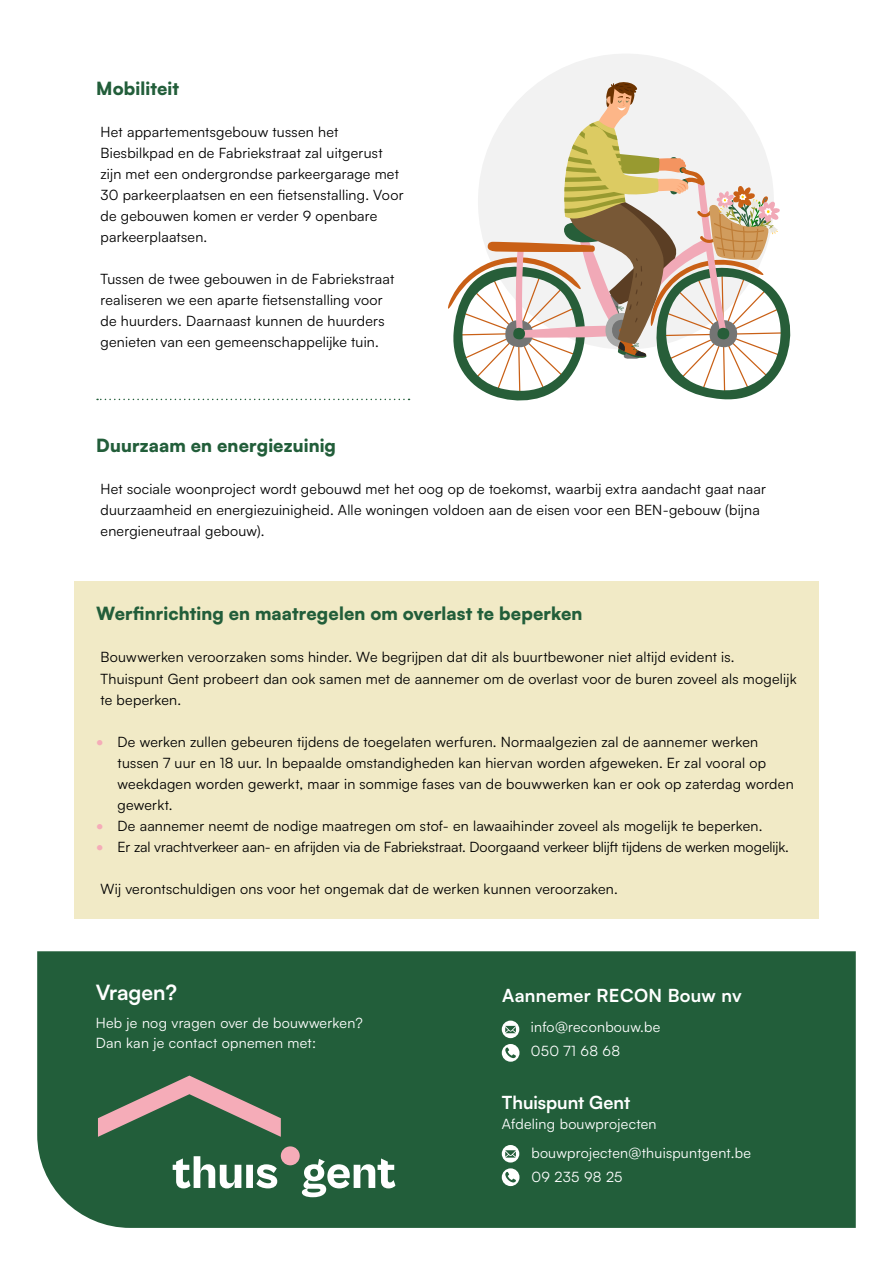
<style>
.page{position:relative;width:893px;height:1263px;background:#fff}
.page>*{position:absolute;margin:0;border:0;box-sizing:border-box;transform-origin:0 0}
.t1{font:700 21px "Satoshi";color:#fff}
.t2{font:900 18px "Satoshi";letter-spacing:.005em;color:#225e3a}
.t3{font:700 18px "Satoshi";letter-spacing:.01em;color:#fff}
.t4{font:14.25px/21px "Satoshi";letter-spacing:.015em;color:#000}
.t5{font:14.25px/24px "Satoshi";letter-spacing:.02em;color:#fff}
.t6{font:14.25px "Satoshi";letter-spacing:-.005em;color:#000}
.s1{font-weight:900;font-size:15.75px;color:#f5acb8}
</style>
<div class="page">
<div style="left:478px;top:54px;width:296px;height:296px;background:#f2f2f2;border-radius:50%"></div>
<div style="left:75px;top:581px;width:744px;height:337px;background:#f1eac6"></div>
<div style="left:37px;top:951px;width:819px;height:277px;background:#225e3a"></div>
<div style="left:281px;top:1146px;width:19px;height:19px;background:#f5acb8;border-radius:50%"></div>
<svg style="left:98px;top:1033px;width:183px;height:189px;background:#406c4e"></svg>
<svg style="left:302px;top:1158px;width:93px;height:39px"></svg>
<svg style="left:502px;top:1145px;width:17px;height:17px"></svg>
<svg style="left:502px;top:1168px;width:17px;height:18px"></svg>
<svg style="left:502px;top:1020px;width:17px;height:18px"></svg>
<svg style="left:502px;top:1044px;width:17px;height:18px"></svg>
<svg style="left:448px;top:82px;width:343px;height:319px"></svg>
<svg style="left:97px;top:399px;width:313px;height:1px"></svg>
<p class="t2" style="left:96px;top:75px;width:84px">Mobiliteit</p>
<p class="t4" style="left:101px;top:121px;width:304px">Het appartementsgebouw tussen het Biesbilkpad en de Fabriekstraat zal uitgerust zijn met een ondergrondse parkeergarage met 30 parkeerplaatsen en een fietsenstalling. Voor de gebouwen komen er verder 9 openbare parkeerplaatsen.</p>
<p class="t4" style="left:101px;top:268px;width:295px">Tussen de twee gebouwen in de Fabriekstraat realiseren we een aparte fietsenstalling voor de huurders. Daarnaast kunnen de huurders genieten van een gemeenschappelijke tuin.</p>
<p class="t2" style="left:96px;top:432px;width:241px">Duurzaam en energiezuinig</p>
<p class="t4" style="left:101px;top:478px;width:667px">Het sociale woonproject wordt gebouwd met het oog op de toekomst, waarbij extra aandacht gaat naar duurzaamheid en energiezuinigheid. Alle woningen voldoen aan de eisen voor een BEN-gebouw (bijna energieneutraal gebouw).</p>
<p class="t2" style="left:96px;top:600px;width:488px">Werfinrichting en maatregelen om overlast te beperken</p>
<p class="t4" style="left:101px;top:646px;width:697px">Bouwwerken veroorzaken soms hinder. We begrijpen dat dit als buurtbewoner niet altijd evident is.<br>Thuispunt Gent probeert dan ook samen met de aannemer om de overlast voor de buren zoveel als mogelijk te beperken.</p>
<p class="t4" style="left:118px;top:730px;width:678px;text-indent:-21px"><span class="s1">•</span> De werken zullen gebeuren tijdens de toegelaten werfuren. Normaalgezien zal de aannemer werken tussen 7 uur en 18 uur. In bepaalde omstandigheden kan hiervan worden afgeweken. Er zal vooral op weekdagen worden gewerkt, maar in sommige fases van de bouwwerken kan er ook op zaterdag worden gewerkt.</p>
<p class="t4" style="left:96px;top:814px;width:668px"><span class="s1">•</span> De aannemer neemt de nodige maatregen om stof- en lawaaihinder zoveel als mogelijk te beperken.</p>
<p class="t6" style="left:96px;top:837px;width:694px"><span class="s1">•</span> Er zal vrachtverkeer aan- en afrijden via de Fabriekstraat. Doorgaand verkeer blijft tijdens de werken mogelijk.</p>
<p class="t4" style="left:101px;top:877px;width:519px">Wij verontschuldigen ons voor het ongemak dat de werken kunnen veroorzaken.</p>
<h1 class="t1" style="left:96px;top:977px;width:83px">Vragen?</h1>
<p class="t5" style="left:96px;top:1013px;width:269px;line-height:19.5px">Heb je nog vragen over de bouwwerken?<br>Dan kan je contact opnemen met:</p>
<p class="t3" style="left:502px;top:982px;width:241px">Aannemer RECON Bouw nv</p>
<p class="t5" style="left:531px;top:1014px;width:131px">info@reconbouw.be<br>050 71 68 68</p>
<p class="t3" style="left:502px;top:1089px;width:130px">Thuispunt Gent</p>
<p class="t5" style="left:502px;top:1111px;width:156px">Afdeling bouwprojecten</p>
<p class="t5" style="left:531px;top:1140px;width:221px">bouwprojecten@thuispuntgent.be<br>09 235 98 25</p>
</div>
